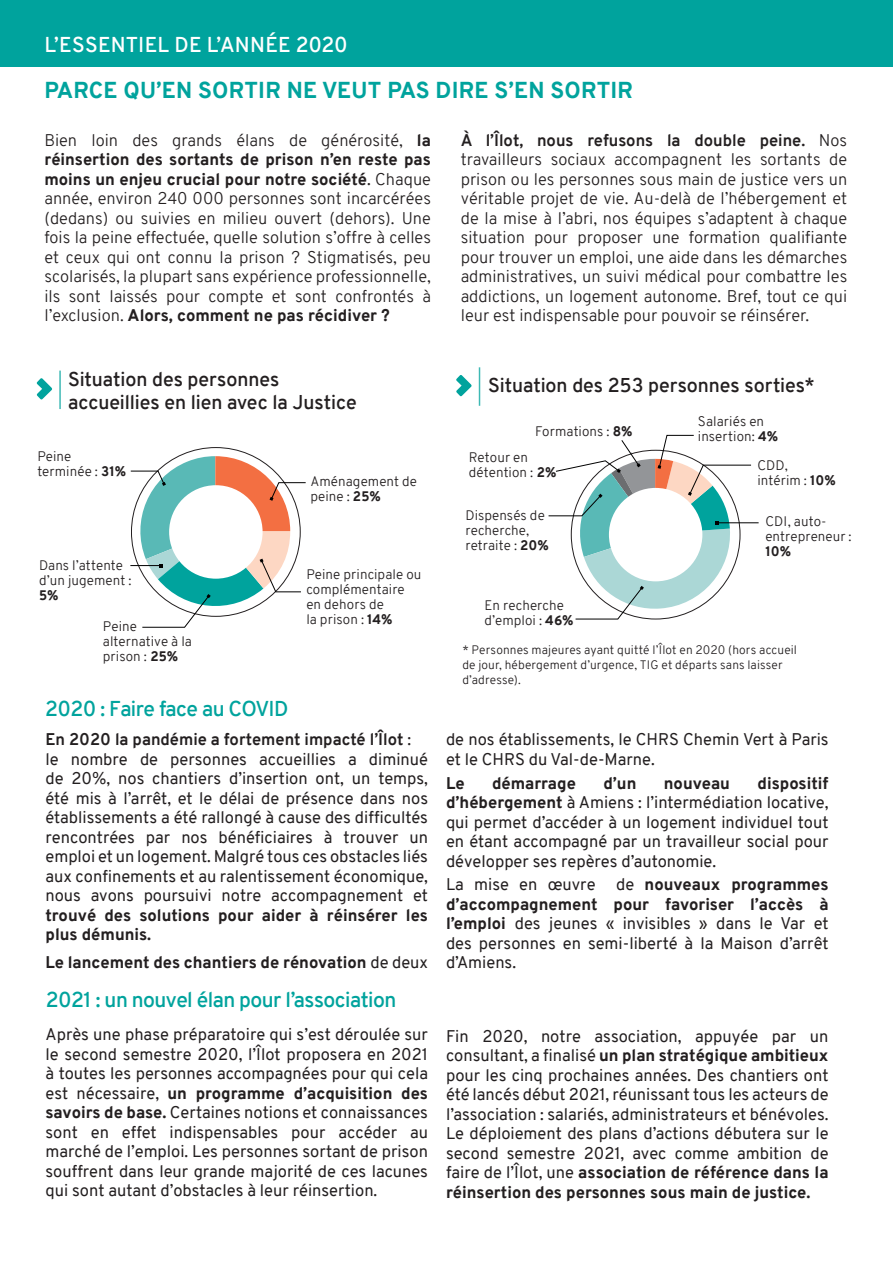
<style>
.page{position:relative;width:893px;height:1263px;background:#fff}
.page>*{position:absolute;margin:0;border:0;box-sizing:border-box;transform-origin:0 0}
.t1{font:800 22.5px "Overpass";letter-spacing:.01em;color:#00a39d}
.t2{font:600 21px "Overpass";letter-spacing:-.025em;color:#00a39d}
.t3{font:600 21px "Overpass";letter-spacing:.01em;color:#fff}
.t4{font:600 19.5px "Overpass";color:#231f20}
.t5{font:16.5px/19.5px "Overpass";color:#231f20;text-align:justify}
.t6{font:300 16.5px/19.5px "Overpass";color:#231f20;text-align:justify}
.t7{font:800 16.5px "Overpass";color:#231f20}
.t8{font:700 16.5px "Overpass";color:#231f20}
.t9{font:300 13.5px/15px "Overpass";letter-spacing:.005em;color:#231f20}
.t10{font:300 12px/15px "Overpass";letter-spacing:.015em;color:#231f20}
.s1{font-weight:800}
.s2{font-weight:400}
.s3{font-weight:700}
</style>
<div class="page">
<div style="left:0;top:0;width:893px;height:67px;background:#00a39d"></div>
<svg style="left:37px;top:378px;width:15px;height:21px"></svg>
<hr style="left:59px;top:371px;width:2px;height:38px;background:#00a39d">
<svg style="left:456px;top:375px;width:15px;height:21px"></svg>
<hr style="left:479px;top:367px;width:1px;height:39px;background:#00a39d">
<svg style="left:130px;top:456px;width:176px;height:172px"></svg>
<hr style="left:717px;top:522px;width:42px;height:1px;background:#000">
<svg style="left:548px;top:435px;width:204px;height:185px"></svg>
<p class="t3" style="left:45px;top:30px;width:305px">L’ESSENTIEL DE L’ANNÉE 2020</p>
<p class="t1" style="left:45px;top:74px;width:590px">PARCE QU’EN SORTIR NE VEUT PAS DIRE S’EN SORTIR</p>
<p class="t6" style="left:44px;top:130px;width:388px">Bien loin des grands élans de générosité, <span class="s1">la réinsertion des sortants de prison n’en reste pas moins un enjeu crucial pour notre société</span><span class="s2">.</span> Chaque année, environ 240 000 personnes sont incarcérées (dedans) ou suivies en milieu ouvert (dehors). Une fois la peine effectuée, quelle solution s’offre à celles et ceux qui ont connu la prison ? Stigmatisés, peu scolarisés, la plupart sans expérience professionnelle, ils sont laissés pour compte et sont confrontés à l’exclusion. <span class="s1">Alors, comment ne pas récidiver ?</span></p>
<p class="t6" style="left:461px;top:130px;width:388px"><span class="s3">À l’Îlot, nous refusons la double peine.</span> Nos travailleurs sociaux accompagnent les sortants de prison ou les personnes sous main de justice vers un véritable projet de vie. Au-delà de l’hébergement et de la mise à l’abri, nos équipes s’adaptent à chaque situation pour proposer une formation qualifiante pour trouver un emploi, une aide dans les démarches administratives, un suivi médical pour combattre les addictions, un logement autonome. Bref, tout ce qui leur est indispensable pour pouvoir se réinsérer.</p>
<p class="t4" style="left:68px;top:365px;width:213px">Situation des personnes</p>
<p class="t4" style="left:488px;top:371px;width:328px">Situation des 253 personnes sorties*</p>
<p class="t4" style="left:68px;top:388px;width:290px">accueillies en lien avec la Justice</p>
<p class="t9" style="left:37px;top:449px;width:36px">Peine</p>
<p class="t9" style="left:37px;top:464px;width:90px">terminée : <span class="s1">31%</span></p>
<p class="t9" style="left:310px;top:474px;width:108px">Aménagement de peine : <span class="s1">25%</span></p>
<p class="t9" style="left:39px;top:558px;width:86px">Dans l’attente</p>
<p class="t9" style="left:39px;top:573px;width:94px">d’un jugement :<br><span class="s1">5%</span></p>
<p class="t9" style="left:103px;top:619px;width:36px">Peine</p>
<p class="t9" style="left:103px;top:634px;width:90px">alternative à la prison : <span class="s1">25%</span></p>
<p class="t2" style="left:45px;top:693px;width:245px">2020 : Faire face au COVID</p>
<p class="t9" style="left:306px;top:567px;width:117px">Peine principale ou complémentaire</p>
<p class="t9" style="left:306px;top:597px;width:79px">en dehors de</p>
<p class="t9" style="left:306px;top:612px;width:88px">la prison : <span class="s1">14%</span></p>
<p class="t8" style="left:45px;top:728px;width:367px">En 2020 la pandémie a fortement impacté l’Îlot <span class="s2">:</span></p>
<p class="t5" style="left:45px;top:749px;width:384px">le nombre de personnes accueillies a diminué de 20%, nos chantiers d’insertion ont, un temps, été mis à l’arrêt, et le délai de présence dans nos établissements a été rallongé à cause des difficultés rencontrées par nos bénéficiaires à trouver un emploi et un logement. Malgré tous ces obstacles liés aux confinements et au ralentissement économique, nous avons poursuivi notre accompagnement et <span class="s1">trouvé des solutions pour aider à réinsérer les plus démunis.</span></p>
<p class="t7" style="left:45px;top:951px;width:384px">Le lancement des chantiers de rénovation <span class="s2">de deux</span></p>
<p class="t9" style="left:535px;top:424px;width:99px">Formations : <span class="s1">8%</span></p>
<p class="t9" style="left:469px;top:450px;width:61px">Retour en</p>
<p class="t9" style="left:469px;top:465px;width:89px">détention : <span class="s1">2%</span></p>
<p class="t9" style="left:465px;top:507px;width:85px">Dispensés de recherche, retraite : <span class="s1">20%</span></p>
<p class="t9" style="left:485px;top:597px;width:81px">En recherche</p>
<p class="t9" style="left:485px;top:612px;width:91px">d’emploi : <span class="s1">46%</span></p>
<p class="t9" style="left:698px;top:414px;width:82px">Salariés en insertion: <span class="s1">4%</span></p>
<p class="t9" style="left:757px;top:458px;width:32px">CDD,</p>
<p class="t9" style="left:757px;top:473px;width:80px">intérim : <span class="s1">10%</span></p>
<p class="t9" style="left:765px;top:514px;width:63px">CDI, auto-</p>
<p class="t9" style="left:765px;top:529px;width:88px">entrepreneur :<br><span class="s1">10%</span></p>
<p class="t10" style="left:462px;top:642px;width:336px">* Personnes majeures ayant quitté l’Îlot en 2020 (hors accueil de jour, hébergement d’urgence, TIG et départs sans laisser d’adresse).</p>
<p class="t5" style="left:446px;top:730px;width:384px">de nos établissements, le CHRS Chemin Vert à Paris et le CHRS du Val-de-Marne.</p>
<p class="t7" style="left:446px;top:771px;width:20px">Le</p>
<p class="t7" style="left:492px;top:771px;width:85px">démarrage</p>
<p class="t7" style="left:603px;top:771px;width:35px">d’un</p>
<p class="t7" style="left:664px;top:771px;width:68px">nouveau</p>
<p class="t5" style="left:446px;top:773px;width:384px;text-indent:311px"><span class="s1">dispositif d’hébergement</span> à Amiens : l’intermédiation locative, qui permet d’accéder à un logement individuel tout en étant accompagné par un travailleur social pour développer ses repères d’autonomie.</p>
<p class="t5" style="left:446px;top:875px;width:384px">La mise en œuvre de <span class="s1">nouveaux programmes d’accompagnement pour favoriser l’accès à l’emploi</span> des jeunes « invisibles » dans le Var et des personnes en semi-liberté à la Maison d’arrêt d’Amiens.</p>
<p class="t2" style="left:46px;top:985px;width:352px">2021 : un nouvel élan pour l’association</p>
<p class="t5" style="left:45px;top:1025px;width:384px">Après une phase préparatoire qui s’est déroulée sur le second semestre 2020, l’Îlot proposera en 2021 à toutes les personnes accompagnées pour qui cela est nécessaire, <span class="s1">un programme d’acquisition des savoirs de base.</span> Certaines notions et connaissances sont en effet indispensables pour accéder au marché de l’emploi. Les personnes sortant de prison souffrent dans leur grande majorité de ces lacunes qui sont autant d’obstacles à leur réinsertion.</p>
<p class="t5" style="left:446px;top:1026px;width:384px">Fin 2020, notre association, appuyée par un consultant, a finalisé <span class="s1">un plan stratégique ambitieux </span>pour les cinq prochaines années. Des chantiers ont été lancés début 2021, réunissant tous les acteurs de l’association : salariés, administrateurs et bénévoles.<br>Le déploiement des plans d’actions débutera sur le second semestre 2021, avec comme ambition de faire de l’Îlot, une <span class="s1">association de référence dans la réinsertion des personnes sous main de justice.</span></p>
</div>
